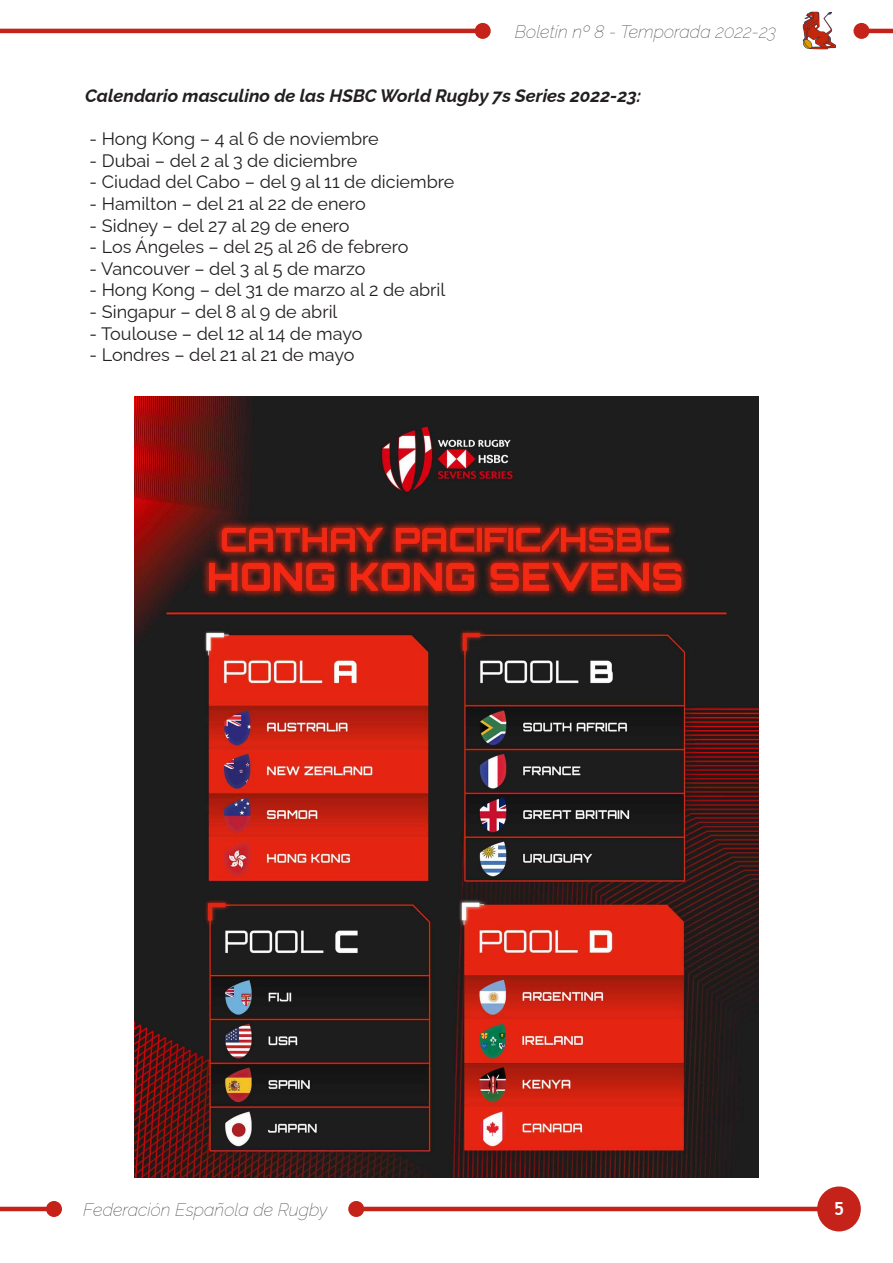
<style>
.page{position:relative;width:893px;height:1263px;background:#fff}
.page>*{position:absolute;margin:0;border:0;box-sizing:border-box;transform-origin:0 0}
.Estilo_de_párrafo_1{font:18px "Raleway";color:#231f20}
.Estilo_de_párrafo_1-2{font:italic 700 18px "Raleway";color:#231f20}
.t1{font:italic 100 18px "Raleway";color:#231f20}
.t2{font:700 18px "Trebuchet MS";color:#fff}
</style>
<div class="page">
<hr style="left:356px;top:1207px;width:483px;height:4px;background:#c5221a">
<div style="left:817px;top:1186px;width:44px;height:45px;background:#c5221a;border-radius:50%"></div>
<img style="left:802px;top:12px;width:34px;height:38px">
<hr style="left:0;top:29px;width:483px;height:4px;background:#c5221a">
<div style="left:475px;top:23px;width:16px;height:16px;background:#c5221a;border-radius:50%"></div>
<div style="left:348px;top:1201px;width:16px;height:16px;background:#c5221a;border-radius:50%"></div>
<div style="left:46px;top:1201px;width:16px;height:16px;background:#c5221a;border-radius:50%"></div>
<hr style="left:861px;top:29px;width:32px;height:4px;background:#c5221a">
<div style="left:853px;top:23px;width:16px;height:16px;background:#c5221a;border-radius:50%"></div>
<hr style="left:0;top:1207px;width:54px;height:4px;background:#c5221a">
<img style="left:134px;top:397px;width:625px;height:781px">
<p class="t1" style="left:515px;top:17px;width:263px">Boletín nº 8 - Temporada 2022-23</p>
<p class="Estilo_de_párrafo_1-2" style="left:85px;top:81px;width:558px">Calendario masculino de las HSBC World Rugby 7s Series 2022-23:</p>
<p class="Estilo_de_párrafo_1" style="left:90px;top:124px;width:291px">- Hong Kong – 4 al 6 de noviembre</p>
<p class="Estilo_de_párrafo_1" style="left:90px;top:146px;width:269px">- Dubai – del 2 al 3 de diciembre</p>
<p class="Estilo_de_párrafo_1" style="left:90px;top:168px;width:366px">- Ciudad del Cabo – del 9 al 11 de diciembre</p>
<p class="Estilo_de_párrafo_1" style="left:90px;top:189px;width:278px">- Hamilton – del 21 al 22 de enero</p>
<p class="Estilo_de_párrafo_1" style="left:90px;top:211px;width:262px">- Sidney – del 27 al 29 de enero</p>
<p class="Estilo_de_párrafo_1" style="left:90px;top:232px;width:320px">- Los Ángeles – del 25 al 26 de febrero</p>
<p class="Estilo_de_párrafo_1" style="left:90px;top:254px;width:277px">- Vancouver – del 3 al 5 de marzo</p>
<p class="Estilo_de_párrafo_1" style="left:90px;top:276px;width:357px">- Hong Kong – del 31 de marzo al 2 de abril</p>
<p class="Estilo_de_párrafo_1" style="left:90px;top:297px;width:249px">- Singapur – del 8 al 9 de abril</p>
<p class="Estilo_de_párrafo_1" style="left:90px;top:319px;width:274px">- Toulouse – del 12 al 14 de mayo</p>
<p class="Estilo_de_párrafo_1" style="left:90px;top:340px;width:266px">- Londres – del 21 al 21 de mayo</p>
<p class="t1" style="left:83px;top:1195px;width:246px">Federación Española de Rugby</p>
<p class="t2" style="left:834px;top:1197px;width:12px">5</p>
</div>
